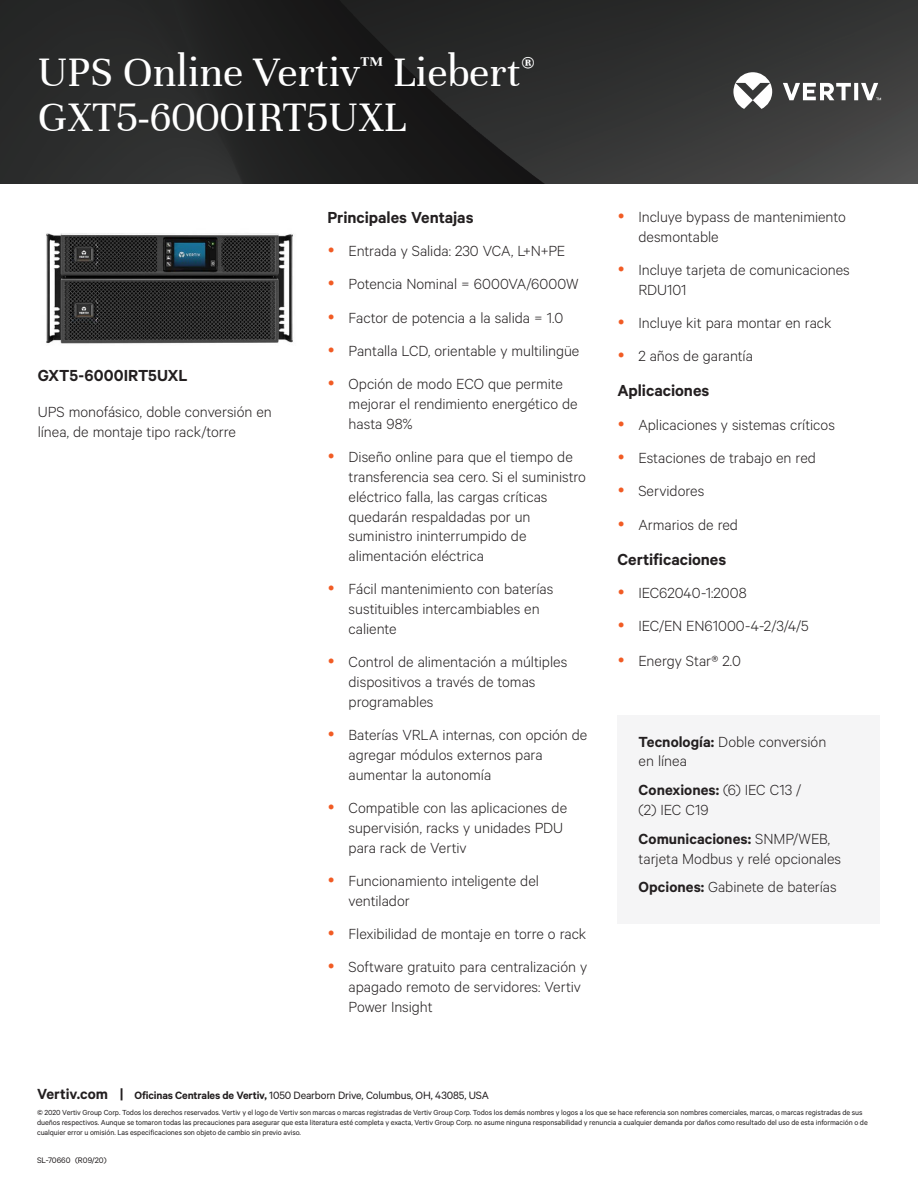
<style>
.page{position:relative;width:918px;height:1188px;background:#fff}
.page>*{position:absolute;margin:0;border:0;box-sizing:border-box;transform-origin:0 0}
.Vertiv_Header_Title{font:45px/45px "Unna";color:#fff}
.Vertiv_Heading{font:600 18px "Calibre";color:#231f20}
.Vertiv_Body_Text{font:300 16.5px/19.8px "Calibre";letter-spacing:-.005em;color:#231f20}
.t1{font:12px "Calibre";letter-spacing:-.015em;color:#231f20}
.Document_ID{font:9px "Calibre";color:#231f20}
.t2{font:8.25px/9.8px "Calibre";letter-spacing:-.005em;color:#231f20}
.s1{font-weight:600}
.s2{font-weight:600;font-size:16.5px}
</style>
<div class="page">
<img style="left:0;top:0;width:918px;height:183px">
<svg style="left:733px;top:72px;width:148px;height:37px"></svg>
<div style="left:617px;top:715px;width:263px;height:208px;background:#f5f5f6"></div>
<img style="left:46px;top:233px;width:247px;height:111px">
<p class="Vertiv_Header_Title" style="left:38px;top:50px;width:499px">UPS Online Vertiv<sup>™</sup> Liebert<sup>®<br></sup>GXT5-6000IRT5UXL</p>
<p class="Vertiv_Heading" style="left:38px;top:365px;width:151px">GXT5-6000IRT5UXL</p>
<p class="Vertiv_Body_Text" style="left:38px;top:401px;width:236px">UPS monofásico, doble conversión en línea, de montaje tipo rack/torre</p>
<p class="Vertiv_Heading" style="left:328px;top:206px;width:147px">Principales Ventajas</p>
<p class="Vertiv_Body_Text" style="left:349px;top:240px;width:218px">Entrada y Salida: 230 VCA, L+N+PE</p>
<p class="Vertiv_Body_Text" style="left:349px;top:274px;width:231px">Potencia Nominal = 6000VA/6000W</p>
<p class="Vertiv_Body_Text" style="left:349px;top:307px;width:216px">Factor de potencia a la salida = 1.0</p>
<p class="Vertiv_Body_Text" style="left:349px;top:340px;width:232px">Pantalla LCD, orientable y multilingüe</p>
<p class="Vertiv_Body_Text" style="left:349px;top:373px;width:231px">Opción de modo ECO que permite mejorar el rendimiento energético de hasta 98%</p>
<p class="Vertiv_Body_Text" style="left:349px;top:446px;width:239px">Diseño online para que el tiempo de transferencia sea cero. Si el suministro eléctrico falla, las cargas críticas quedarán respaldadas por un suministro ininterrumpido de alimentación eléctrica</p>
<p class="Vertiv_Body_Text" style="left:349px;top:579px;width:206px">Fácil mantenimiento con baterías sustituibles intercambiables en caliente</p>
<p class="Vertiv_Body_Text" style="left:349px;top:652px;width:220px">Control de alimentación a múltiples dispositivos a través de tomas programables</p>
<p class="Vertiv_Body_Text" style="left:349px;top:724px;width:240px">Baterías VRLA internas, con opción de agregar módulos externos para aumentar la autonomía</p>
<p class="Vertiv_Body_Text" style="left:349px;top:797px;width:220px">Compatible con las aplicaciones de supervisión, racks y unidades PDU para rack de Vertiv</p>
<p class="Vertiv_Body_Text" style="left:349px;top:870px;width:192px">Funcionamiento inteligente del ventilador</p>
<p class="Vertiv_Body_Text" style="left:349px;top:923px;width:239px">Flexibilidad de montaje en torre o rack</p>
<p class="Vertiv_Body_Text" style="left:349px;top:957px;width:240px">Software gratuito para centralización y apagado remoto de servidores: Vertiv<br>Power Insight</p>
<p class="Vertiv_Body_Text" style="left:638px;top:206px;width:209px">Incluye bypass de mantenimiento desmontable</p>
<p class="Vertiv_Body_Text" style="left:638px;top:259px;width:213px">Incluye tarjeta de comunicaciones<br>RDU101</p>
<p class="Vertiv_Body_Text" style="left:638px;top:312px;width:195px">Incluye kit para montar en rack</p>
<p class="Vertiv_Body_Text" style="left:638px;top:346px;width:116px">2 años de garantía</p>
<p class="Vertiv_Heading" style="left:617px;top:380px;width:93px">Aplicaciones</p>
<p class="Vertiv_Body_Text" style="left:638px;top:414px;width:198px">Aplicaciones y sistemas críticos</p>
<p class="Vertiv_Body_Text" style="left:638px;top:447px;width:179px">Estaciones de trabajo en red</p>
<p class="Vertiv_Body_Text" style="left:638px;top:481px;width:67px">Servidores</p>
<p class="Vertiv_Body_Text" style="left:638px;top:514px;width:101px">Armarios de red</p>
<p class="Vertiv_Heading" style="left:617px;top:548px;width:110px">Certificaciones</p>
<p class="Vertiv_Body_Text" style="left:638px;top:582px;width:110px">IEC62040-1:2008</p>
<p class="Vertiv_Body_Text" style="left:638px;top:616px;width:172px">IEC/EN EN61000-4-2/3/4/5</p>
<p class="Vertiv_Body_Text" style="left:638px;top:651px;width:104px">Energy Star® 2.0</p>
<p class="Vertiv_Body_Text" style="left:639px;top:731px;width:189px"><span class="s1">Tecnología:</span> Doble conversión en línea</p>
<p class="Vertiv_Body_Text" style="left:639px;top:779px;width:164px"><span class="s1">Conexiones:</span> (6) IEC C13 / (2) IEC C19</p>
<p class="Vertiv_Body_Text" style="left:639px;top:828px;width:204px"><span class="s1">Comunicaciones:</span> SNMP/WEB, tarjeta Modbus y relé opcionales</p>
<p class="Vertiv_Body_Text" style="left:639px;top:877px;width:200px"><span class="s1">Opciones:</span> Gabinete de baterías</p>
<p class="t1" style="left:37px;top:1088px;width:453px"><span class="s2">Vertiv.com |</span> <span class="s1">Oficinas Centrales de Vertiv,</span> 1050 Dearborn Drive, Columbus, OH, 43085, USA</p>
<p class="t2" style="left:37px;top:1108px;width:832px">© 2020 Vertiv Group Corp. Todos los derechos reservados. Vertiv y el logo de Vertiv son marcas o marcas registradas de Vertiv Group Corp. Todos los demás nombres y logos a los que se hace referencia son nombres comerciales, marcas, o marcas registradas de sus dueños respectivos. Aunque se tomaron todas las precauciones para asegurar que esta literatura esté completa y exacta, Vertiv Group Corp. no asume ninguna responsabilidad y renuncia a cualquier demanda por daños como resultado del uso de esta información o de cualquier error u omisión. Las especificaciones son objeto de cambio sin previo aviso.</p>
<p class="Document_ID" style="left:37px;top:1155px;width:71px">SL-70660 (R09/20)</p>
</div>
